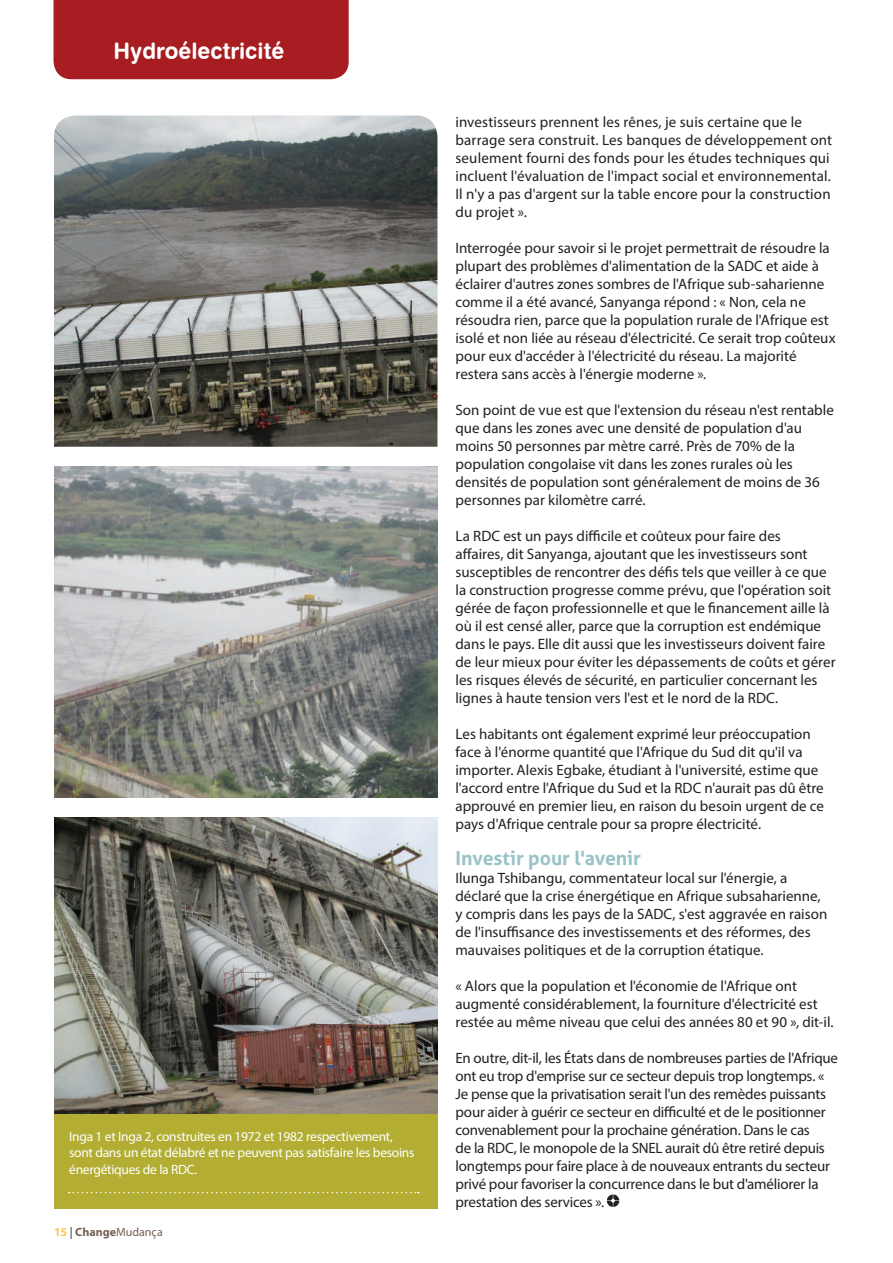
<style>
.page{position:relative;width:893px;height:1263px;background:#fff}
.page>*{position:absolute;margin:0;border:0;box-sizing:border-box;transform-origin:0 0}
.t1{font:22.5px "Swiss 721 BT Bold Rounded";color:#fff}
.t2{font:700 19.5px "Aller";letter-spacing:-.005em;color:#99c3c8}
.t3{font:15px/18px "Myriad Pro";color:#231f20}
.t4{font:13.5px/16.2px "Myriad Pro";letter-spacing:-.02em;color:#fff}
.t5{font:12px "Myriad Pro";color:#756056}
.s1{font-weight:700;color:#fec757}
.s2{color:#231f20}
.s3{font-weight:700}
</style>
<div class="page">
<svg style="left:607px;top:1194px;width:12px;height:13px"></svg>
<img style="left:54px;top:817px;width:383px;height:297px">
<img style="left:54px;top:466px;width:383px;height:332px">
<img style="left:54px;top:116px;width:383px;height:331px">
<div style="left:54px;top:0;width:295px;height:79px;background:#a71d21"></div>
<div style="left:54px;top:1114px;width:383px;height:95px;background:#b3ae33"></div>
<svg style="left:69px;top:1192px;width:350px;height:1px"></svg>
<h1 class="t1" style="left:114px;top:37px;width:172px">Hydroélectricité</h1>
<p class="t4" style="left:69px;top:1128px;width:347px">Inga 1 et Inga 2, construites en 1972 et 1982 respectivement, sont dans un état délabré et ne peuvent pas satisfaire les besoins énergétiques de la RDC.</p>
<p class="t5" style="left:54px;top:1224px;width:110px"><span class="s1">15</span> <span class="s2">|</span> <span class="s3">Change</span>Mudança</p>
<p class="t3" style="left:455px;top:112px;width:378px">investisseurs prennent les rênes, je suis certaine que le barrage sera construit. Les banques de développement ont seulement fourni des fonds pour les études techniques qui incluent l'évaluation de l'impact social et environnemental.<br>Il n'y a pas d'argent sur la table encore pour la construction du projet ».</p>
<p class="t3" style="left:455px;top:238px;width:382px">Interrogée pour savoir si le projet permettrait de résoudre la plupart des problèmes d'alimentation de la SADC et aide à éclairer d'autres zones sombres de l'Afrique sub-saharienne comme il a été avancé, Sanyanga répond : « Non, cela ne résoudra rien, parce que la population rurale de l'Afrique est isolé et non liée au réseau d'électricité. Ce serait trop coûteux pour eux d'accéder à l'électricité du réseau. La majorité restera sans accès à l'énergie moderne ».</p>
<p class="t3" style="left:455px;top:400px;width:380px">Son point de vue est que l'extension du réseau n'est rentable que dans les zones avec une densité de population d'au moins 50 personnes par mètre carré. Près de 70% de la population congolaise vit dans les zones rurales où les densités de population sont généralement de moins de 36 personnes par kilomètre carré.</p>
<p class="t3" style="left:455px;top:526px;width:382px">La RDC est un pays difficile et coûteux pour faire des<br>affaires, dit Sanyanga, ajoutant que les investisseurs sont susceptibles de rencontrer des défis tels que veiller à ce que la construction progresse comme prévu, que l'opération soit gérée de façon professionnelle et que le financement aille là où il est censé aller, parce que la corruption est endémique dans le pays. Elle dit aussi que les investisseurs doivent faire de leur mieux pour éviter les dépassements de coûts et gérer les risques élevés de sécurité, en particulier concernant les lignes à haute tension vers l'est et le nord de la RDC.</p>
<p class="t3" style="left:455px;top:724px;width:370px">Les habitants ont également exprimé leur préoccupation face à l'énorme quantité que l'Afrique du Sud dit qu'il va importer. Alexis Egbake, étudiant à l'université, estime que l'accord entre l'Afrique du Sud et la RDC n'aurait pas dû être approuvé en premier lieu, en raison du besoin urgent de ce pays d'Afrique centrale pour sa propre électricité.</p>
<h2 class="t2" style="left:455px;top:846px;width:187px">Investir pour l'avenir</h2>
<p class="t3" style="left:455px;top:868px;width:373px">Ilunga Tshibangu, commentateur local sur l'énergie, a déclaré que la crise énergétique en Afrique subsaharienne, y compris dans les pays de la SADC, s'est aggravée en raison de l'insuffisance des investissements et des réformes, des mauvaises politiques et de la corruption étatique.</p>
<p class="t3" style="left:455px;top:976px;width:380px">« Alors que la population et l'économie de l'Afrique ont augmenté considérablement, la fourniture d'électricité est restée au même niveau que celui des années 80 et 90 », dit-il.</p>
<p class="t3" style="left:455px;top:1048px;width:384px">En outre, dit-il, les États dans de nombreuses parties de l'Afrique ont eu trop d'emprise sur ce secteur depuis trop longtemps. « Je pense que la privatisation serait l'un des remèdes puissants pour aider à guérir ce secteur en difficulté et de le positionner convenablement pour la prochaine génération. Dans le cas<br>de la RDC, le monopole de la SNEL aurait dû être retiré depuis longtemps pour faire place à de nouveaux entrants du secteur privé pour favoriser la concurrence dans le but d'améliorer la prestation des services ».</p>
</div>
